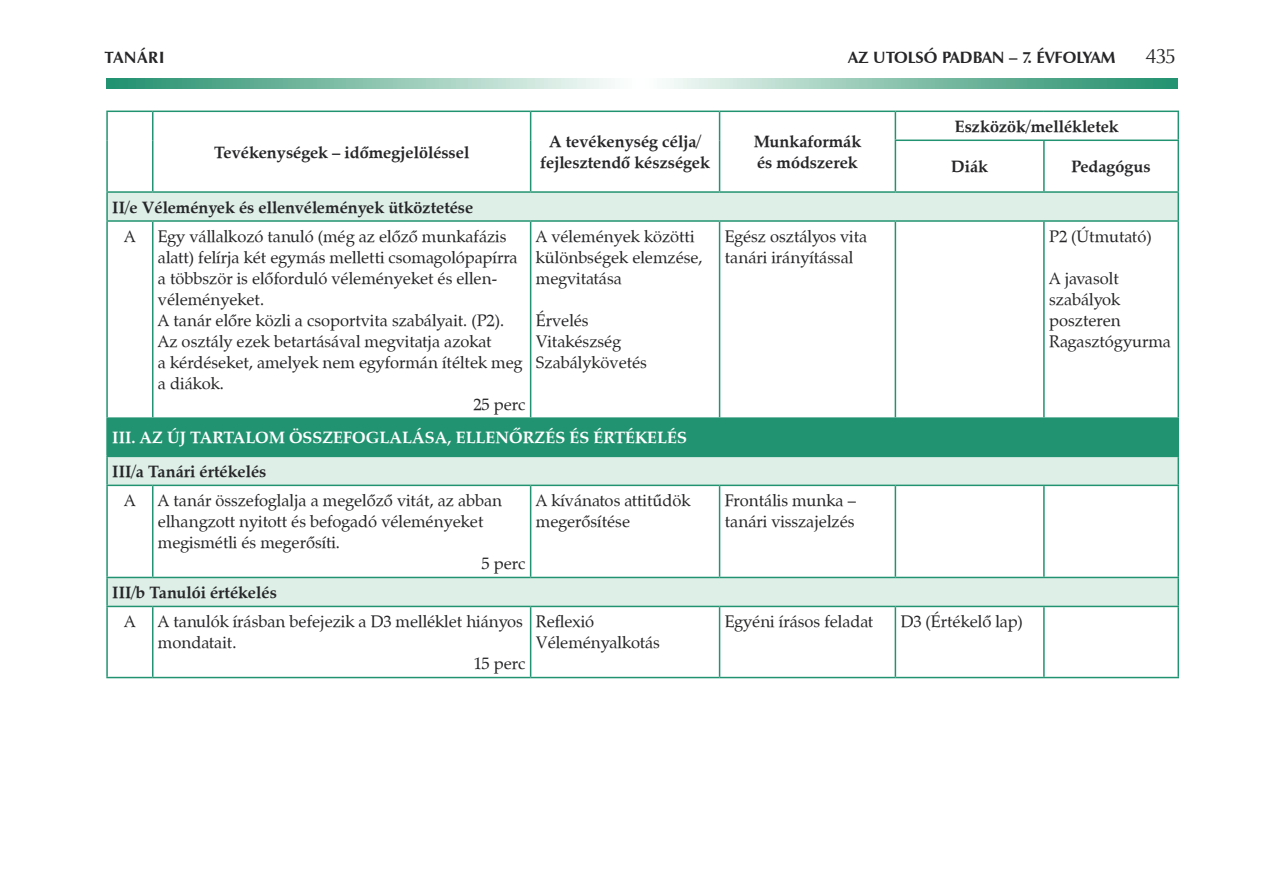
<style>
.page{position:relative;width:1263px;height:893px;background:#fff}
.page>*{position:absolute;margin:0;border:0;box-sizing:border-box;transform-origin:0 0}
.t1{font:21px "Zapf Humanist 601 PFL";color:#262628}
.t2{font:16.5px/21px "Zapf Calligraphic 801 PFL";color:#262628}
.t3{font:700 16.5px/21px "Zapf Calligraphic 801 PFL";color:#262628}
.t4{font:700 16.5px/33.6px "Zapf Calligraphic 801 PFL";color:#fff}
.t5{font:700 16.5px "Zapf Humanist 601 PFL";color:#262628}
.s1{font-weight:400}
.s2{color:#262628}
</style>
<div class="page">
<svg style="left:106px;top:78px;width:1072px;height:11px;background:#8cc4b1"></svg>
<svg style="left:108px;top:193px;width:1069px;height:413px"></svg>
<div style="left:107px;top:418px;width:1071px;height:38px;background:#229370"></div>
<hr style="left:106px;top:111px;width:47px;height:1px;background:#229370">
<hr style="left:106px;top:112px;width:2px;height:28px;background:#229370">
<hr style="left:153px;top:111px;width:378px;height:1px;background:#229370">
<svg style="left:152px;top:112px;width:1px;height:28px"></svg>
<hr style="left:531px;top:111px;width:188px;height:1px;background:#229370">
<svg style="left:530px;top:112px;width:1px;height:28px"></svg>
<hr style="left:719px;top:111px;width:176px;height:1px;background:#229370">
<svg style="left:719px;top:112px;width:1px;height:28px"></svg>
<hr style="left:895px;top:111px;width:149px;height:1px;background:#229370">
<svg style="left:895px;top:112px;width:1px;height:28px"></svg>
<hr style="left:1044px;top:111px;width:135px;height:1px;background:#229370">
<hr style="left:1177px;top:112px;width:2px;height:28px;background:#229370">
<hr style="left:106px;top:140px;width:2px;height:51px;background:#229370">
<hr style="left:152px;top:140px;width:1px;height:51px;background:#229370">
<hr style="left:530px;top:140px;width:1px;height:51px;background:#229370">
<hr style="left:719px;top:140px;width:1px;height:51px;background:#229370">
<hr style="left:895px;top:140px;width:149px;height:1px;background:#229370">
<hr style="left:895px;top:141px;width:1px;height:50px;background:#229370">
<hr style="left:1044px;top:140px;width:135px;height:1px;background:#229370">
<hr style="left:1043px;top:141px;width:2px;height:50px;background:#229370">
<hr style="left:1177px;top:141px;width:2px;height:50px;background:#229370">
<hr style="left:106px;top:191px;width:47px;height:2px;background:#229370">
<hr style="left:106px;top:193px;width:2px;height:27px;background:#229370">
<hr style="left:153px;top:191px;width:378px;height:2px;background:#229370">
<hr style="left:531px;top:191px;width:188px;height:2px;background:#229370">
<hr style="left:719px;top:191px;width:176px;height:2px;background:#229370">
<hr style="left:895px;top:191px;width:149px;height:2px;background:#229370">
<hr style="left:1044px;top:191px;width:135px;height:2px;background:#229370">
<hr style="left:1177px;top:193px;width:2px;height:27px;background:#229370">
<hr style="left:106px;top:220px;width:47px;height:2px;background:#229370">
<hr style="left:106px;top:222px;width:2px;height:195px;background:#229370">
<hr style="left:153px;top:220px;width:378px;height:2px;background:#229370">
<hr style="left:152px;top:222px;width:1px;height:195px;background:#229370">
<hr style="left:531px;top:220px;width:188px;height:2px;background:#229370">
<hr style="left:530px;top:222px;width:1px;height:195px;background:#229370">
<hr style="left:719px;top:220px;width:176px;height:2px;background:#229370">
<hr style="left:719px;top:222px;width:1px;height:195px;background:#229370">
<hr style="left:895px;top:220px;width:149px;height:2px;background:#229370">
<hr style="left:895px;top:222px;width:1px;height:195px;background:#229370">
<hr style="left:1044px;top:220px;width:135px;height:2px;background:#229370">
<hr style="left:1043px;top:222px;width:2px;height:195px;background:#229370">
<hr style="left:1177px;top:222px;width:2px;height:195px;background:#229370">
<hr style="left:106px;top:417px;width:47px;height:2px;background:#229370">
<hr style="left:106px;top:419px;width:2px;height:37px;background:#229370">
<hr style="left:153px;top:417px;width:378px;height:2px;background:#229370">
<hr style="left:531px;top:417px;width:188px;height:2px;background:#229370">
<hr style="left:719px;top:417px;width:176px;height:2px;background:#229370">
<hr style="left:895px;top:417px;width:149px;height:2px;background:#229370">
<hr style="left:1044px;top:417px;width:135px;height:2px;background:#229370">
<hr style="left:1177px;top:419px;width:2px;height:37px;background:#229370">
<hr style="left:106px;top:456px;width:47px;height:1px;background:#229370">
<hr style="left:106px;top:457px;width:2px;height:28px;background:#229370">
<hr style="left:153px;top:456px;width:378px;height:1px;background:#229370">
<hr style="left:531px;top:456px;width:188px;height:1px;background:#229370">
<hr style="left:719px;top:456px;width:176px;height:1px;background:#229370">
<hr style="left:895px;top:456px;width:149px;height:1px;background:#229370">
<hr style="left:1044px;top:456px;width:135px;height:1px;background:#229370">
<hr style="left:1177px;top:457px;width:2px;height:28px;background:#229370">
<hr style="left:106px;top:485px;width:47px;height:1px;background:#229370">
<hr style="left:106px;top:486px;width:2px;height:91px;background:#229370">
<hr style="left:153px;top:485px;width:378px;height:1px;background:#229370">
<hr style="left:152px;top:486px;width:1px;height:91px;background:#229370">
<hr style="left:531px;top:485px;width:188px;height:1px;background:#229370">
<hr style="left:530px;top:486px;width:1px;height:91px;background:#229370">
<hr style="left:719px;top:485px;width:176px;height:1px;background:#229370">
<hr style="left:719px;top:486px;width:1px;height:91px;background:#229370">
<hr style="left:895px;top:485px;width:149px;height:1px;background:#229370">
<hr style="left:895px;top:486px;width:1px;height:91px;background:#229370">
<hr style="left:1044px;top:485px;width:135px;height:1px;background:#229370">
<hr style="left:1043px;top:486px;width:2px;height:91px;background:#229370">
<hr style="left:1177px;top:486px;width:2px;height:91px;background:#229370">
<hr style="left:106px;top:577px;width:47px;height:1px;background:#229370">
<hr style="left:106px;top:578px;width:2px;height:28px;background:#229370">
<hr style="left:153px;top:577px;width:378px;height:1px;background:#229370">
<hr style="left:531px;top:577px;width:188px;height:1px;background:#229370">
<hr style="left:719px;top:577px;width:176px;height:1px;background:#229370">
<hr style="left:895px;top:577px;width:149px;height:1px;background:#229370">
<hr style="left:1044px;top:577px;width:135px;height:1px;background:#229370">
<hr style="left:1177px;top:578px;width:2px;height:28px;background:#229370">
<hr style="left:106px;top:606px;width:47px;height:1px;background:#229370">
<hr style="left:106px;top:607px;width:2px;height:70px;background:#229370">
<hr style="left:153px;top:606px;width:378px;height:1px;background:#229370">
<hr style="left:152px;top:607px;width:1px;height:70px;background:#229370">
<hr style="left:531px;top:606px;width:188px;height:1px;background:#229370">
<hr style="left:530px;top:607px;width:1px;height:70px;background:#229370">
<hr style="left:719px;top:606px;width:176px;height:1px;background:#229370">
<hr style="left:719px;top:607px;width:1px;height:70px;background:#229370">
<hr style="left:895px;top:606px;width:149px;height:1px;background:#229370">
<hr style="left:895px;top:607px;width:1px;height:70px;background:#229370">
<hr style="left:1044px;top:606px;width:135px;height:1px;background:#229370">
<hr style="left:1043px;top:607px;width:2px;height:70px;background:#229370">
<hr style="left:1177px;top:607px;width:2px;height:70px;background:#229370">
<hr style="left:106px;top:677px;width:47px;height:1px;background:#229370">
<hr style="left:153px;top:677px;width:378px;height:1px;background:#229370">
<hr style="left:531px;top:677px;width:188px;height:1px;background:#229370">
<hr style="left:719px;top:677px;width:176px;height:1px;background:#229370">
<hr style="left:895px;top:677px;width:149px;height:1px;background:#229370">
<hr style="left:1044px;top:677px;width:135px;height:1px;background:#229370">
<p class="t5" style="left:105px;top:47px;width:61px">TANÁRI</p>
<p class="t5" style="left:848px;top:47px;width:269px">AZ UTOLSÓ PADBAN – 7. ÉVFOLYAM</p>
<p class="t1" style="left:1145px;top:42px;width:32px">435</p>
<p class="t3" style="left:214px;top:141px;width:257px">Tevékenységek – időmegjelöléssel</p>
<p class="t3" style="left:540px;top:131px;width:171px;text-align:center">A tevékenység célja/ fejlesztendő készségek</p>
<p class="t3" style="left:754px;top:131px;width:109px">Munkaformák és módszerek</p>
<p class="t3" style="left:955px;top:115px;width:166px">Eszközök/mellékletek</p>
<p class="t3" style="left:951px;top:156px;width:38px">Diák</p>
<p class="t3" style="left:1072px;top:156px;width:80px">Pedagógus</p>
<p class="t3" style="left:124px;top:192px;width:351px;line-height:29.1px;text-indent:-12px">II/e Vélemények és ellenvélemények ütköztetése<br><span class="s1">A</span></p>
<p class="t2" style="left:158px;top:225px;width:350px">Egy vállalkozó tanuló (még az elôzô munkafázis</p>
<p class="t2" style="left:158px;top:246px;width:361px">alatt) felírja két egymás melletti csomagolópapírra</p>
<p class="t2" style="left:158px;top:267px;width:341px">a többször is elôforduló véleményeket és ellen-</p>
<p class="t2" style="left:158px;top:288px;width:108px">véleményeket.</p>
<p class="t2" style="left:158px;top:309px;width:348px">A tanár elôre közli a csoportvita szabályait. (P2).</p>
<p class="t2" style="left:158px;top:330px;width:335px">Az osztály ezek betartásával megvitatja azokat</p>
<p class="t2" style="left:158px;top:351px;width:366px">a kérdéseket, amelyek nem egyformán ítéltek meg</p>
<p class="t2" style="left:158px;top:372px;width:67px">a diákok.</p>
<p class="t2" style="left:473px;top:393px;width:53px">25 perc</p>
<p class="t2" style="left:536px;top:225px;width:168px">A vélemények közötti különbségek elemzése, megvitatása</p>
<p class="t2" style="left:536px;top:309px;width:113px">Érvelés<br>Vitakészség<br>Szabálykövetés</p>
<p class="t2" style="left:725px;top:225px;width:144px">Egész osztályos vita tanári irányítással</p>
<p class="t2" style="left:1049px;top:225px;width:104px">P2 (Útmutató)</p>
<p class="t2" style="left:1049px;top:267px;width:123px">A javasolt szabályok poszteren<br>Ragasztógyurma</p>
<p class="t4" style="left:112px;top:421px;width:576px">III. AZ ÚJ TARTALOM ÖSSZEFOGLALÁSA, ELLENÔRZÉS ÉS ÉRTÉKELÉS<br><span class="s2">III/a Tanári értékelés</span></p>
<p class="t2" style="left:124px;top:490px;width:13px">A</p>
<p class="t2" style="left:158px;top:490px;width:346px">A tanár összefoglalja a megelôzô vitát, az abban</p>
<p class="t2" style="left:158px;top:511px;width:327px">elhangzott nyitott és befogadó véleményeket</p>
<p class="t2" style="left:158px;top:532px;width:183px">megismétli és megerôsíti.</p>
<p class="t2" style="left:482px;top:553px;width:45px">5 perc</p>
<p class="t2" style="left:536px;top:490px;width:156px">A kívánatos attitûdök megerôsítése</p>
<p class="t2" style="left:725px;top:490px;width:133px">Frontális munka – tanári visszajelzés</p>
<p class="t3" style="left:124px;top:578px;width:154px;line-height:29.1px;text-indent:-12px">III/b Tanulói értékelés<br><span class="s1">A</span></p>
<p class="t2" style="left:158px;top:611px;width:366px">A tanulók írásban befejezik a D3 melléklet hiányos</p>
<p class="t2" style="left:158px;top:632px;width:80px">mondatait.</p>
<p class="t2" style="left:474px;top:653px;width:53px">15 perc</p>
<p class="t2" style="left:536px;top:611px;width:126px">Reflexió<br>Véleményalkotás</p>
<p class="t2" style="left:725px;top:611px;width:150px">Egyéni írásos feladat</p>
<p class="t2" style="left:901px;top:611px;width:124px">D3 (Értékelô lap)</p>
</div>
